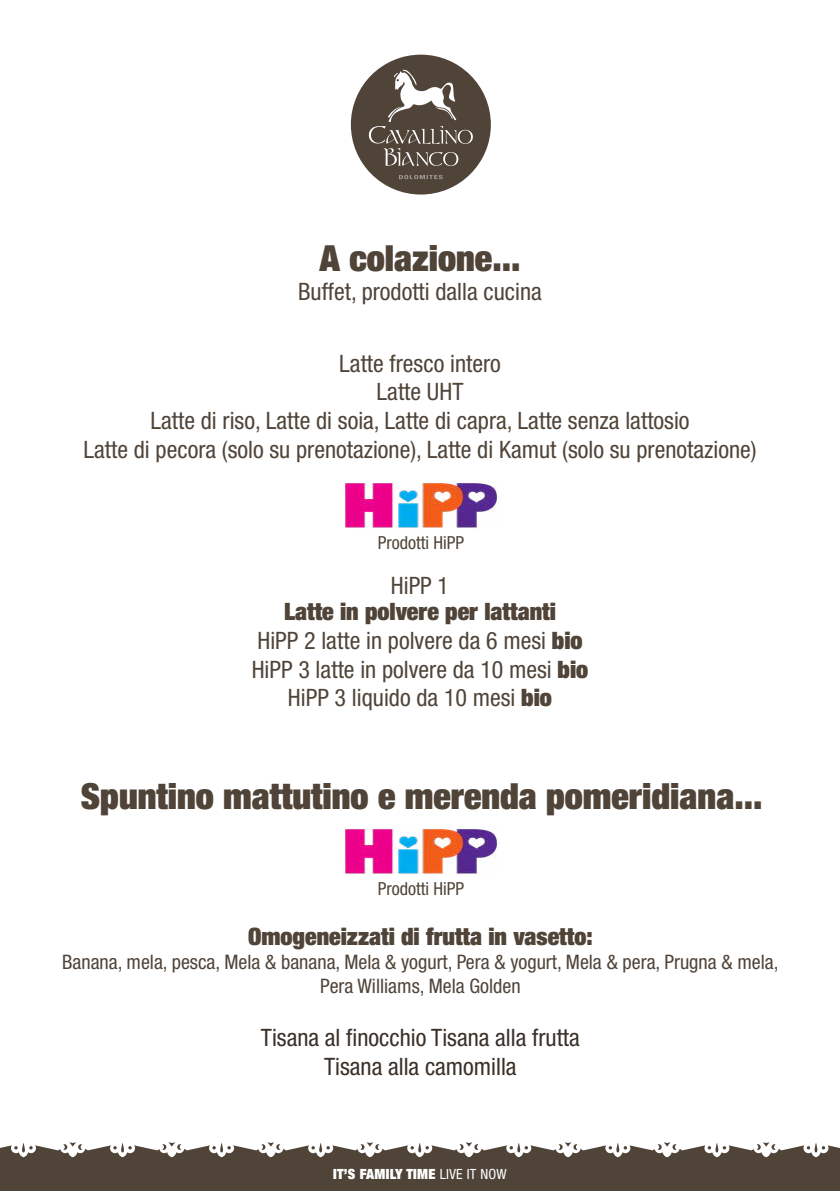
<style>
.page{position:relative;width:840px;height:1191px;background:#fff}
.page>*{position:absolute;margin:0;border:0;box-sizing:border-box;transform-origin:0 0}
.t1{font:900 condensed 36px "Helvetica Neue LT Std";color:#504439}
.t2{font:condensed 24px/28.8px "Helvetica Neue LT Std";color:#504439;text-align:center}
.t3{font:condensed 24px/28.8px "Helvetica Neue LT Std";color:#3a3028;text-align:center}
.t4{font:900 condensed 24px "Helvetica Neue LT Std";color:#504439}
.t5{font:condensed 20px/24px "Helvetica Neue LT Std";color:#504439;text-align:center}
.t6{font:condensed 18px "Helvetica Neue LT Std";color:#504439}
.t7{font:900 condensed 14px "Helvetica Neue LT Std";letter-spacing:.02em;color:#fff}
.s1{font-weight:900}
.s2{font-weight:400}
</style>
<div class="page">
<div style="left:0;top:1140px;width:839px;height:51px;background:#504439"></div>
<div style="left:350px;top:55px;width:140px;height:139px;background:#504439;border-radius:50%"></div>
<svg style="left:399px;top:175px;width:43px;height:4px"></svg>
<svg style="left:368px;top:70px;width:106px;height:96px"></svg>
<svg style="left:0;top:1140px;width:839px;height:17px"></svg>
<img style="left:344px;top:482px;width:153px;height:46px">
<img style="left:344px;top:828px;width:153px;height:46px">
<h1 class="t1" style="left:319px;top:235px;width:202px">A colazione...</h1>
<p class="t2" style="left:298px;top:277px;width:245px">Buffet, prodotti dalla cucina</p>
<p class="t2" style="left:83px;top:348px;width:674px">Latte fresco intero<br>Latte UHT<br>Latte di riso, Latte di soia, Latte di capra, Latte senza lattosio<br>Latte di pecora (solo su prenotazione), Latte di Kamut (solo su prenotazione)</p>
<p class="t6" style="left:377px;top:532px;width:88px">Prodotti HiPP</p>
<p class="t2" style="left:390px;top:570px;width:60px">HiPP 1</p>
<p class="t2" style="left:251px;top:597px;width:338px"><span class="s1">Latte in polvere per lattanti<br></span>HiPP 2 latte in polvere da 6 mesi <span class="s1">bio<br></span>HiPP 3 latte in polvere da 10 mesi <span class="s1">bio<br></span>HiPP 3 liquido da 10 mesi <span class="s1">bio</span></p>
<h1 class="t1" style="left:81px;top:772px;width:682px">Spuntino mattutino e merenda pomeridiana...</h1>
<p class="t6" style="left:377px;top:878px;width:88px">Prodotti HiPP</p>
<p class="t4" style="left:248px;top:921px;width:346px">Omogeneizzati di frutta in vasetto:</p>
<p class="t5" style="left:62px;top:950px;width:717px">Banana, mela, pesca, Mela &amp; banana, Mela &amp; yogurt, Pera &amp; yogurt, Mela &amp; pera, Prugna &amp; mela,<br>Pera Williams, Mela Golden</p>
<p class="t3" style="left:261px;top:1023px;width:320px">Tisana al finocchio Tisana alla frutta<br>Tisana alla camomilla</p>
<p class="t7" style="left:333px;top:1165px;width:175px">IT’S FAMILY TIME <span class="s2">LIVE IT NOW</span></p>
</div>
